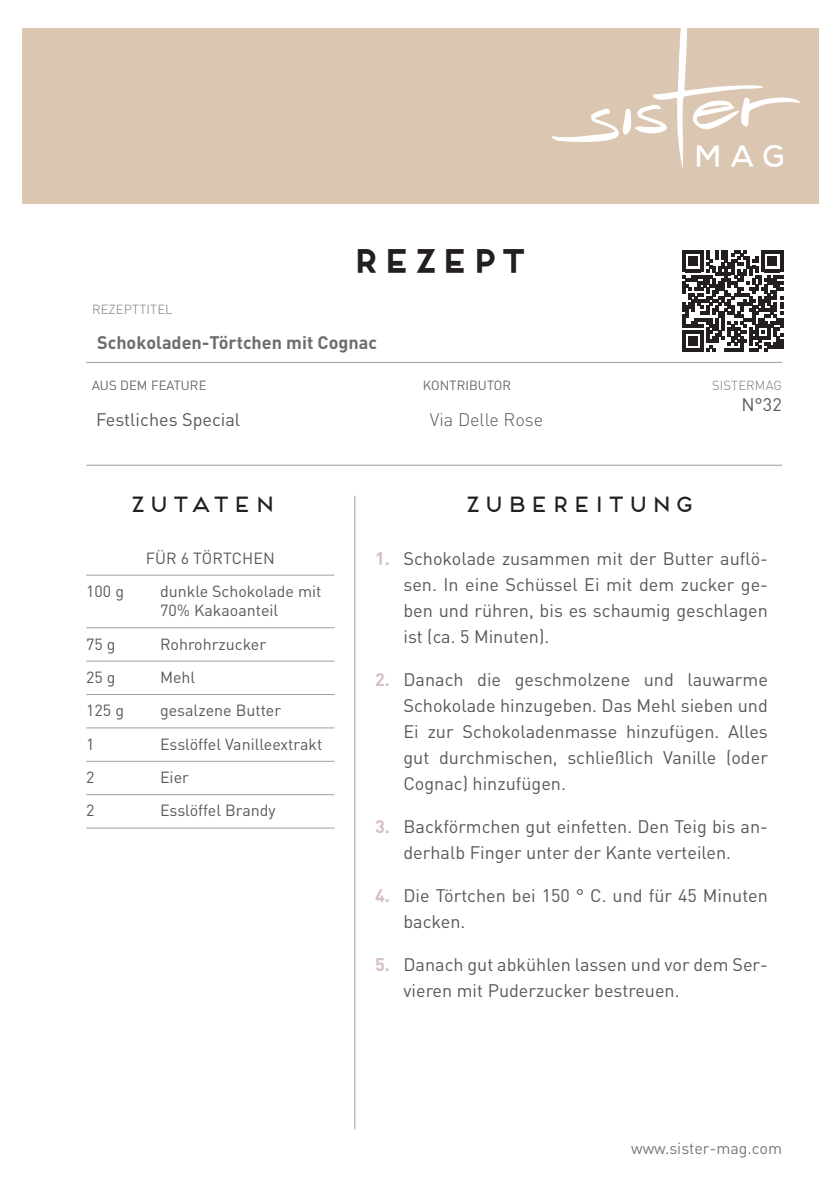
<style>
.page{position:relative;width:840px;height:1191px;background:#fff}
.page>*{position:absolute;margin:0;border:0;box-sizing:border-box;transform-origin:0 0}
.t1{font:700 31.6px "Frontage";letter-spacing:-.005em;color:#231f20}
.t2{font:22px "Frontage";color:#231f20}
.Rezeptinfos_oben{font:18px/26px "DIN Pro";color:#57585a;text-align:justify}
.Rezepttitel{font:700 18px "DIN Pro";color:#6c6d70}
.Rezeptinfos_oben-2{font:300 18px "DIN Pro";color:#57585a}
.Zutaten{font:16px/19.2px "DIN Pro";color:#57585a}
.t3{font:16px "DIN Pro";color:#76787b}
.t4{font:300 13px "DIN Pro";letter-spacing:.01em;color:#76787b}
.s1{font-weight:700;color:#d5bece}
</style>
<div class="page">
<div style="left:23px;top:28px;width:795px;height:176px;background:#dbc6b1"></div>
<hr style="left:86px;top:362px;width:695px;height:1px;background:#9d9fa2">
<hr style="left:86px;top:465px;width:695px;height:1px;background:#9d9fa2">
<hr style="left:354px;top:496px;width:1px;height:633px;background:#9d9fa2">
<svg style="left:682px;top:251px;width:100px;height:101px"></svg>
<svg style="left:552px;top:28px;width:247px;height:139px"></svg>
<hr style="left:86px;top:575px;width:248px;height:1px;background:#9d9fa2">
<hr style="left:86px;top:627px;width:248px;height:1px;background:#9d9fa2">
<hr style="left:86px;top:661px;width:248px;height:1px;background:#9d9fa2">
<hr style="left:86px;top:694px;width:248px;height:1px;background:#9d9fa2">
<hr style="left:86px;top:727px;width:248px;height:1px;background:#9d9fa2">
<hr style="left:86px;top:761px;width:248px;height:1px;background:#9d9fa2">
<hr style="left:86px;top:794px;width:248px;height:1px;background:#9d9fa2">
<hr style="left:86px;top:827px;width:248px;height:1px;background:#9d9fa2">
<p class="t4" style="left:92px;top:300px;width:82px">REZEPTTITEL</p>
<h1 class="t1" style="left:349px;top:241px;width:179px">REZEPT</h1>
<p class="Rezepttitel" style="left:97px;top:330px;width:281px">Schokoladen-Törtchen mit Cognac</p>
<p class="t4" style="left:92px;top:376px;width:116px">AUS DEM FEATURE</p>
<p class="t4" style="left:422px;top:376px;width:90px">KONTRIBUTOR</p>
<p class="Rezeptinfos_oben-2" style="left:429px;top:408px;width:115px">Via Delle Rose</p>
<p class="Rezeptinfos_oben" style="left:96px;top:406px;width:145px">Festliches Special</p>
<p class="t4" style="left:711px;top:376px;width:71px">SISTERMAG</p>
<p class="Rezeptinfos_oben" style="left:741px;top:390px;width:42px">N°32</p>
<p class="t2" style="left:127px;top:491px;width:150px">ZUTATEN</p>
<p class="t2" style="left:462px;top:491px;width:233px">ZUBEREITUNG</p>
<p class="Zutaten" style="left:146px;top:547px;width:131px">FÜR 6 TÖRTCHEN</p>
<p class="Zutaten" style="left:86px;top:581px;width:39px">100 g</p>
<p class="Zutaten" style="left:160px;top:581px;width:163px">dunkle Schokolade mit<br>70% Kakaoanteil</p>
<p class="Zutaten" style="left:86px;top:633px;width:31px">75 g</p>
<p class="Zutaten" style="left:160px;top:633px;width:108px">Rohrohrzucker</p>
<p class="Zutaten" style="left:86px;top:667px;width:31px">25 g</p>
<p class="Zutaten" style="left:160px;top:667px;width:37px">Mehl</p>
<p class="Zutaten" style="left:86px;top:700px;width:39px">125 g</p>
<p class="Zutaten" style="left:160px;top:700px;width:122px">gesalzene Butter</p>
<p class="Zutaten" style="left:86px;top:733px;width:10px">1</p>
<p class="Zutaten" style="left:160px;top:733px;width:164px">Esslöffel Vanilleextrakt</p>
<p class="Zutaten" style="left:86px;top:767px;width:10px">2</p>
<p class="Zutaten" style="left:160px;top:767px;width:30px">Eier</p>
<p class="Zutaten" style="left:86px;top:800px;width:10px">2</p>
<p class="Zutaten" style="left:160px;top:800px;width:117px">Esslöffel Brandy</p>
<p class="Rezeptinfos_oben" style="left:403px;top:545px;width:366px;text-indent:-28px"><span class="s1">1.</span> Schokolade zusammen mit der Butter auflö&shy;sen. In eine Schüssel Ei mit dem zucker ge&shy;ben und rühren, bis es schaumig geschlagen ist (ca. 5 Minuten).</p>
<p class="Rezeptinfos_oben" style="left:403px;top:666px;width:366px;text-indent:-28px"><span class="s1">2.</span> Danach die geschmolzene und lauwarme Schokolade hinzugeben. Das Mehl sieben und Ei zur Schokoladenmasse hinzufügen. Alles gut durchmischen, schließlich Vanille (oder Cognac) hinzufügen.</p>
<p class="Rezeptinfos_oben" style="left:375px;top:813px;width:394px;text-align:center"><span class="s1">3.</span> Backförmchen gut einfetten. Den Teig bis an&shy;derhalb Finger unter der Kante verteilen.</p>
<p class="Rezeptinfos_oben" style="left:403px;top:882px;width:365px;text-indent:-28px"><span class="s1">4.</span> Die Törtchen bei 150 ° C. und für 45 Minuten backen.</p>
<p class="Rezeptinfos_oben" style="left:403px;top:951px;width:365px;text-indent:-28px"><span class="s1">5.</span> Danach gut abkühlen lassen und vor dem Ser&shy;vieren mit Puderzucker bestreuen.</p>
<p class="t3" style="left:630px;top:1137px;width:152px">www.sister-mag.com</p>
</div>
